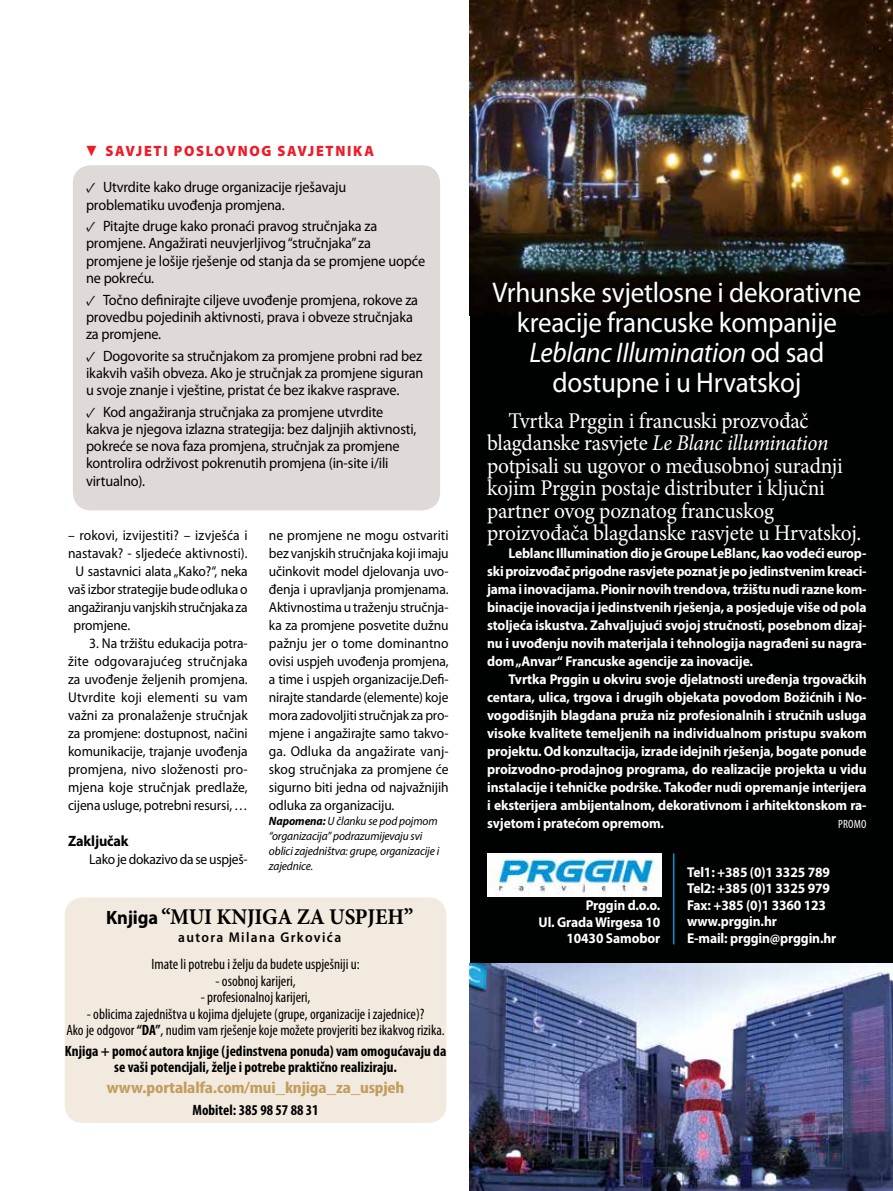
<style>
.page{position:relative;width:893px;height:1191px;background:#fff}
.page>*{position:absolute;margin:0;border:0;box-sizing:border-box;transform-origin:0 0}
.t1{font:28.5px/30px "Myriad Pro";letter-spacing:-.01em;color:#fff;text-align:center;scale:.95 1}
.t2{font:22.5px/22.5px "Minion Pro";letter-spacing:-.01em;color:#fff;scale:.95 1}
.t3{font:700 22.5px "Minion Pro";letter-spacing:-.01em;color:#000;scale:.95 1}
.t4{font:700 condensed 16.5px "Myriad Pro";letter-spacing:-.01em;color:#c29d5f;scale:1.18 1}
.t5{font:15px/17.2px "Myriad Pro";letter-spacing:-.01em;color:#000;scale:.95 1}
.t6{font:condensed 15px/16.5px "Myriad Pro";color:#000;text-align:center}
.t7{font:700 condensed 15px/16.5px "Myriad Pro";color:#000;text-align:center}
.t8{font:900 15px "Myriad Pro";letter-spacing:.12em;color:#ed1c29;scale:.95 1}
.t9{font:700 15px "Myriad Pro";letter-spacing:-.01em;color:#000;scale:.95 1}
.t10{font:700 14.25px/18px "Myriad Pro";letter-spacing:-.01em;color:#fff;text-align:justify;scale:.95 1}
.t11{font:14.25px/18px "Myriad Pro";letter-spacing:-.01em;color:#000;text-align:justify;scale:.95 1}
.t12{font:14.25px "Myriad Pro";letter-spacing:.01em;color:#000;scale:.95 1}
.t13{font:600 14.25px "Myriad Pro";letter-spacing:.1em;color:#000;scale:.95 1}
.t14{font:italic 12px/15px "Myriad Pro";letter-spacing:-.01em;color:#000;scale:.95 1}
.t15{font:condensed 12px "Myriad Pro";letter-spacing:.015em;color:#fff}
.s1{font-family:"Arial";font-weight:400}
.s2{font-family:"Minion Pro"}
.s3{font-weight:700}
.s4{font-family:"Myriad Pro";font-size:19.35px}
.s5{font-style:italic}
</style>
<div class="page">
<div style="left:65px;top:897px;width:381px;height:226px;background:#f2eade;border-radius:18px"></div>
<div style="left:73px;top:165px;width:367px;height:345px;background:#dfdad7;border-radius:18px"></div>
<div style="left:470px;top:0;width:423px;height:1191px;background:#000101"></div>
<img style="left:488px;top:853px;width:173px;height:43px">
<img style="left:470px;top:963px;width:423px;height:228px">
<hr style="left:673px;top:853px;width:1px;height:91px;background:#0095da">
<img style="left:470px;top:0;width:423px;height:315px">
<p class="t8" style="left:84px;top:141px;width:306px"><span class="s1">▼</span> SAVJETI POSLOVNOG SAVJETNIKA</p>
<p class="t5" style="left:86px;top:179px;width:275px"><span class="s2">✓</span> Utvrdite kako druge organizacije rješavaju problematiku uvođenja promjena.</p>
<p class="t5" style="left:86px;top:217px;width:358px"><span class="s2">✓</span> Pitajte druge kako pronaći pravog stručnjaka za promjene. Angažirati neuvjerljivog “stručnjaka” za promjene je lošije rješenje od stanja da se promjene uopće ne pokreću.</p>
<p class="t5" style="left:86px;top:291px;width:351px"><span class="s2">✓</span> Točno definirajte ciljeve uvođenje promjena, rokove za provedbu pojedinih aktivnosti, prava i obveze stručnjaka za promjene.</p>
<p class="t5" style="left:86px;top:347px;width:357px;text-align:justify"><span class="s2">✓</span> Dogovorite sa stručnjakom za promjene probni rad bez ikakvih vaših obveza. Ako je stručnjak za promjene siguran u svoje znanje i vještine, pristat će bez ikakve rasprave.</p>
<p class="t5" style="left:86px;top:402px;width:349px"><span class="s2">✓</span> Kod angažiranja stručnjaka za promjene utvrdite kakva je njegova izlazna strategija: bez daljnjih aktivnosti, pokreće se nova faza promjena, stručnjak za promjene kontrolira održivost pokrenutih promjena (in-site i/ili virtualno).</p>
<p class="t12" style="left:68px;top:526px;width:191px">– rokovi, izvijestiti? – izvješća i</p>
<p class="t11" style="left:68px;top:544px;width:190px">nastavak? - sljedeće aktivnosti).</p>
<p class="t11" style="left:75px;top:562px;width:183px">U sastavnici alata „Kako?“, neka</p>
<p class="t11" style="left:68px;top:580px;width:191px">vaš izbor strategije bude odluka o</p>
<p class="t11" style="left:68px;top:598px;width:190px">angažiranju vanjskih stručnjaka za</p>
<p class="t11" style="left:74px;top:616px;width:61px">promjene.</p>
<p class="t11" style="left:68px;top:634px;width:191px;text-indent:21px">3. Na tržištu edukacija potra&shy;žite odgovarajućeg stručnjaka za uvođenje željenih promjena.<br>Utvrdite koji elementi su vam važni za pronalaženje stručnjak za promjene: dostupnost, načini komunikacije, trajanje uvođenja promjena, nivo složenosti pro&shy;mjena koje stručnjak predlaže, cijena usluge, potrebni resursi, …</p>
<p class="t9" style="left:68px;top:831px;width:65px">Zaključak</p>
<p class="t11" style="left:89px;top:850px;width:168px">Lako je dokazivo da se uspješ-</p>
<p class="t11" style="left:269px;top:526px;width:191px">ne promjene ne mogu ostvariti bez vanjskih stručnjaka koji imaju učinkovit model djelovanja uvo&shy;đenja i upravljanja promjenama.<br>Aktivnostima u traženju stručnja&shy;ka za promjene posvetite dužnu pažnju jer o tome dominantno ovisi uspjeh uvođenja promjena, a time i uspjeh organizacije.Defi&shy;nirajte standarde (elemente) koje mora zadovoljiti stručnjak za pro&shy;mjene i angažirajte samo takvo&shy;ga. Odluka da angažirate vanj&shy;skog stručnjaka za promjene će sigurno biti jedna od najvažnijih odluka za organizaciju.</p>
<p class="t14" style="left:269px;top:813px;width:181px"><span class="s3">Napomena:</span> U članku se pod pojmom “organizacija” podrazumijevaju svi oblici zajedništva: grupe, organizacije i zajednice.</p>
<h2 class="t3" style="left:106px;top:900px;width:325px"><span class="s4">Knjiga</span> “MUI KNJIGA ZA USPJEH”</h2>
<p class="t13" style="left:178px;top:928px;width:173px">autora Milana Grkovića</p>
<p class="t6" style="left:151px;top:955px;width:210px">Imate li potrebu i želju da budete uspješniji u:</p>
<p class="t6" style="left:215px;top:972px;width:82px">- osobnoj karijeri,</p>
<p class="t6" style="left:201px;top:988px;width:111px">- profesionalnoj karijeri,</p>
<p class="t6" style="left:66px;top:1005px;width:380px">- oblicima zajedništva u kojima djelujete (grupe, organizacije i zajednice)?<br>Ako je odgovor <span class="s3">“DA”</span>, nudim vam rješenje koje možete provjeriti bez ikakvog rizika.</p>
<p class="t7" style="left:65px;top:1042px;width:383px">Knjiga + pomoć autora knjige (jedinstvena ponuda) vam omogućavaju da se vaši potencijali, želje i potrebe praktično realiziraju.</p>
<p class="t4" style="left:107px;top:1077px;width:254px">www.portalalfa.com/mui_knjiga_za_uspjeh</p>
<p class="t7" style="left:193px;top:1101px;width:128px">Mobitel: 385 98 57 88 31</p>
<h1 class="t1" style="left:492px;top:277px;width:390px">Vrhunske svjetlosne i dekorativne kreacije francuske kompanije<br><span class="s5">Leblanc IIlumination</span> od sad dostupne i u Hrvatskoj</h1>
<p class="t2" style="left:487px;top:409px;width:395px;text-indent:21px">Tvrtka Prggin i francuski prozvođač blagdanske rasvjete <span class="s5">Le Blanc illumination </span>potpisali su ugovor o međusobnoj suradnji kojim Prggin postaje distributer i ključni partner ovog poznatog francuskog proizvođača blagdanske rasvjete u Hrvatskoj.</p>
<p class="t10" style="left:487px;top:544px;width:401px;text-indent:21px">Leblanc Illumination dio je Groupe LeBlanc, kao vodeći europ&shy;ski proizvođač prigodne rasvjete poznat je po jedinstvenim kreaci&shy;jama i inovacijama. Pionir novih trendova, tržištu nudi razne kom&shy;binacije inovacija i jedinstvenih rješenja, a posjeduje više od pola stoljeća iskustva. Zahvaljujući svojoj stručnosti, posebnom dizaj&shy;nu i uvođenju novih materijala i tehnologija nagrađeni su nagra&shy;dom „Anvar“ Francuske agencije za inovacije.</p>
<p class="t10" style="left:487px;top:670px;width:401px;text-indent:21px">Tvrtka Prggin u okviru svoje djelatnosti uređenja trgovačkih centara, ulica, trgova i drugih objekata povodom Božićnih i No&shy;vogodišnjih blagdana pruža niz profesionalnih i stručnih usluga visoke kvalitete temeljenih na individualnom pristupu svakom projektu. Od konzultacija, izrade idejnih rješenja, bogate ponude proizvodno-prodajnog programa, do realizacije projekta u vidu instalacije i tehničke podrške. Također nudi opremanje interijera i eksterijera ambijentalnom, dekorativnom i arhitektonskom ra&shy;svjetom i pratećom opremom.</p>
<p class="t15" style="left:838px;top:817px;width:30px">PROMO</p>
<p class="t10" style="left:539px;top:896px;width:130px;line-height:16.5px;text-align:right">Prggin d.o.o.<br>Ul. Grada Wirgesa 10<br>10430 Samobor</p>
<p class="t10" style="left:687px;top:863px;width:159px;line-height:16.5px;text-align:left">Tel1: +385 (0)1 3325 789<br>Tel2: +385 (0)1 3325 979<br>Fax: +385 (0)1 3360 123 www.prggin.hr<br>E-mail: prggin@prggin.hr</p>
</div>
